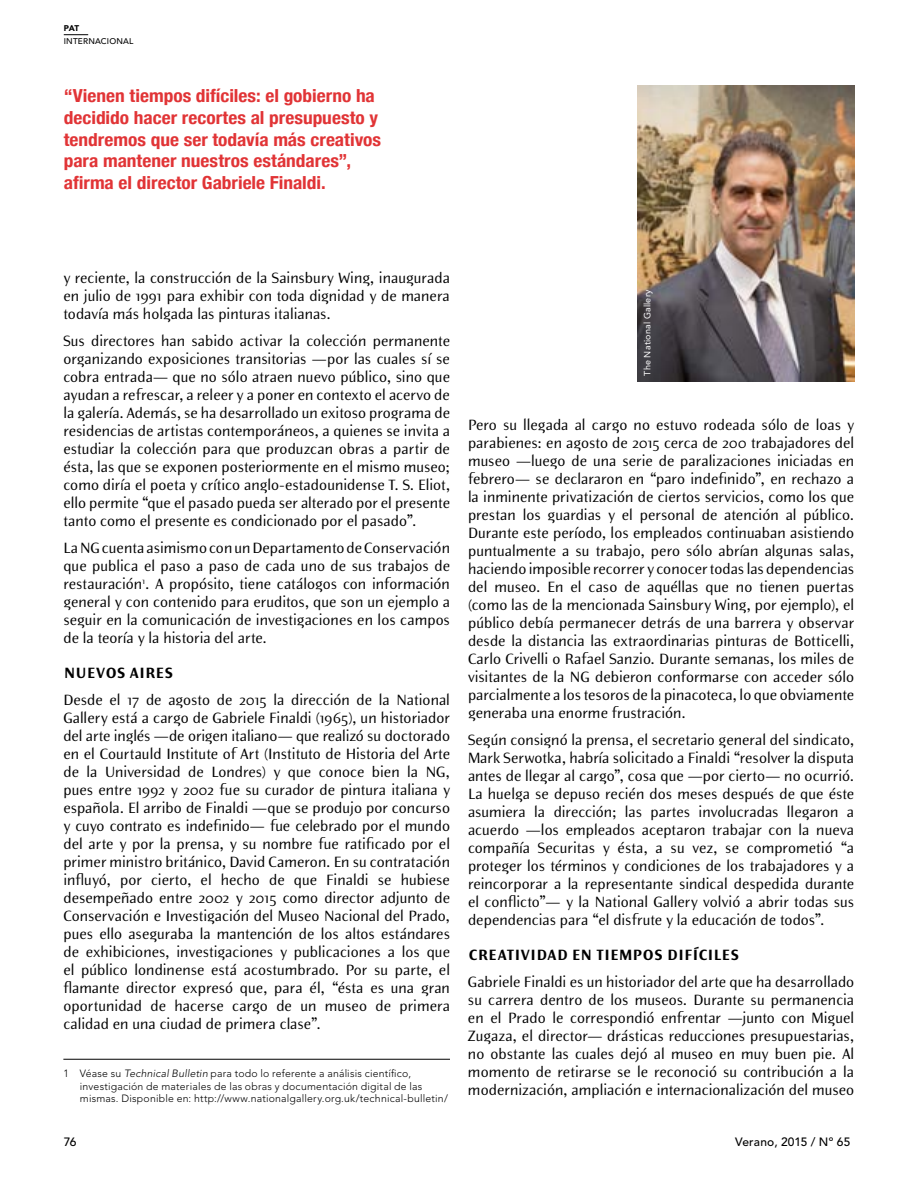
<style>
.page{position:relative;width:918px;height:1188px;background:#fff}
.page>*{position:absolute;margin:0;border:0;box-sizing:border-box;transform-origin:0 0}
.t1{font:700 condensed 18px/21.6px "Helvetica Neue";color:#e13436;scale:1.08 1}
.t2{font:15px/18px "Elemental Sans Pro";letter-spacing:.005em;color:#000;text-align:justify}
.t3{font:700 15px "Elemental Sans Pro";letter-spacing:.08em;color:#000}
.t4{font:500 12px "Avenir LT Std";letter-spacing:.02em;color:#000}
.t5{font:300 10.5px/12.6px "Avenir LT Std";letter-spacing:.02em;color:#000}
.t6{font:9px "Avenir LT Std";letter-spacing:.025em;color:#fff}
.t7{font:500 8.25px "Avenir LT Std";letter-spacing:.025em;color:#000}
.t8{font:900 8.25px "Avenir LT Std";color:#000}
.s1{font-style:italic}
</style>
<div class="page">
<svg style="left:64px;top:34px;width:24px;height:1px"></svg>
<hr style="left:63px;top:1059px;width:387px;height:1px;background:#000">
<img style="left:637px;top:85px;width:218px;height:297px">
<p class="t8" style="left:64px;top:23px;width:17px">PAT</p>
<p class="t7" style="left:64px;top:37px;width:71px">INTERNACIONAL</p>
<p class="t1" style="left:64px;top:84px;width:295px">“Vienen tiempos difíciles: el gobierno ha decidido hacer recortes al presupuesto y tendremos que ser todavía más creativos para mantener nuestros estándares”, afirma el director Gabriele Finaldi.</p>
<p class="t2" style="left:63px;top:269px;width:388px">y reciente, la construcción de la Sainsbury Wing, inaugurada en julio de 1991 para exhibir con toda dignidad y de manera todavía más holgada las pinturas italianas.</p>
<p class="t2" style="left:63px;top:332px;width:388px">Sus directores han sabido activar la colección permanente organizando exposiciones transitorias —por las cuales sí se cobra entrada— que no sólo atraen nuevo público, sino que ayudan a refrescar, a releer y a poner en contexto el acervo de la galería. Además, se ha desarrollado un exitoso programa de residencias de artistas contemporáneos, a quienes se invita a estudiar la colección para que produzcan obras a partir de ésta, las que se exponen posteriormente en el mismo museo; como diría el poeta y crítico anglo-estadounidense T. S. Eliot, ello permite “que el pasado pueda ser alterado por el presente tanto como el presente es condicionado por el pasado”.</p>
<p class="t2" style="left:63px;top:539px;width:388px">La NG cuenta asimismo con un Departamento de Conservación que publica el paso a paso de cada uno de sus trabajos de restauración<sup>1</sup>. A propósito, tiene catálogos con información general y con contenido para eruditos, que son un ejemplo a seguir en la comunicación de investigaciones en los campos de la teoría y la historia del arte.</p>
<p class="t3" style="left:65px;top:663px;width:11px">NUE</p>
<p class="t3" style="left:97px;top:663px;width:44px">VOS AIRE</p>
<p class="t3" style="left:165px;top:663px;width:9px">S</p>
<p class="t2" style="left:63px;top:691px;width:388px">Desde el 17 de agosto de 2015 la dirección de la National Gallery está a cargo de Gabriele Finaldi (1965), un historiador del arte inglés —de origen italiano— que realizó su doctorado en el Courtauld Institute of Art (Instituto de Historia del Arte de la Universidad de Londres) y que conoce bien la NG, pues entre 1992 y 2002 fue su curador de pintura italiana y española. El arribo de Finaldi —que se produjo por concurso y cuyo contrato es indefinido— fue celebrado por el mundo del arte y por la prensa, y su nombre fue ratificado por el primer ministro británico, David Cameron. En su contratación influyó, por cierto, el hecho de que Finaldi se hubiese desempeñado entre 2002 y 2015 como director adjunto de Conservación e Investigación del Museo Nacional del Prado, pues ello aseguraba la mantención de los altos estándares de exhibiciones, investigaciones y publicaciones a los que el público londinense está acostumbrado. Por su parte, el flamante director expresó que, para él, “ésta es una gran oportunidad de hacerse cargo de un museo de primera calidad en una ciudad de primera clase”.</p>
<p class="t5" style="left:80px;top:1067px;width:370px;text-indent:-16px">1 Véase su <span class="s1">Technical Bulletin</span> para todo lo referente a análisis científico, investigación de materiales de las obras y documentación digital de las mismas. Disponible en: http://www.nationalgallery.org.uk/technical-bulletin/</p>
<p class="t6" style="left:642px;top:376px;width:88px;rotate:-90deg">The National Gallery</p>
<p class="t2" style="left:468px;top:416px;width:388px">Pero su llegada al cargo no estuvo rodeada sólo de loas y parabienes: en agosto de 2015 cerca de 200 trabajadores del museo —luego de una serie de paralizaciones iniciadas en febrero— se declararon en “paro indefinido”, en rechazo a la inminente privatización de ciertos servicios, como los que prestan los guardias y el personal de atención al público.<br>Durante este período, los empleados continuaban asistiendo puntualmente a su trabajo, pero sólo abrían algunas salas, haciendo imposible recorrer y conocer todas las dependencias del museo. En el caso de aquéllas que no tienen puertas (como las de la mencionada Sainsbury Wing, por ejemplo), el público debía permanecer detrás de una barrera y observar desde la distancia las extraordinarias pinturas de Botticelli, Carlo Crivelli o Rafael Sanzio. Durante semanas, los miles de visitantes de la NG debieron conformarse con acceder sólo parcialmente a los tesoros de la pinacoteca, lo que obviamente generaba una enorme frustración.</p>
<p class="t2" style="left:468px;top:731px;width:388px">Según consignó la prensa, el secretario general del sindicato, Mark Serwotka, habría solicitado a Finaldi “resolver la disputa antes de llegar al cargo”, cosa que —por cierto— no ocurrió.<br>La huelga se depuso recién dos meses después de que éste asumiera la dirección; las partes involucradas llegaron a acuerdo —los empleados aceptaron trabajar con la nueva compañía Securitas y ésta, a su vez, se comprometió “a proteger los términos y condiciones de los trabajadores y a reincorporar a la representante sindical despedida durante el conflicto”— y la National Gallery volvió a abrir todas sus dependencias para “el disfrute y la educación de todos”.</p>
<p class="t3" style="left:469px;top:945px;width:20px">CREA</p>
<p class="t3" style="left:507px;top:945px;width:34px">TIVIDAD</p>
<p class="t3" style="left:573px;top:945px;width:43px">EN TIEMPO</p>
<p class="t3" style="left:655px;top:945px;width:53px">S DI FÍCILE</p>
<p class="t3" style="left:731px;top:945px;width:9px">S</p>
<p class="t2" style="left:468px;top:973px;width:388px">Gabriele Finaldi es un historiador del arte que ha desarrollado su carrera dentro de los museos. Durante su permanencia en el Prado le correspondió enfrentar —junto con Miguel Zugaza, el director— drásticas reducciones presupuestarias, no obstante las cuales dejó al museo en muy buen pie. Al momento de retirarse se le reconoció su contribución a la modernización, ampliación e internacionalización del museo</p>
<p class="t4" style="left:64px;top:1135px;width:14px">76</p>
<p class="t4" style="left:735px;top:1135px;width:117px">Verano, 2015 / Nº 65</p>
</div>
